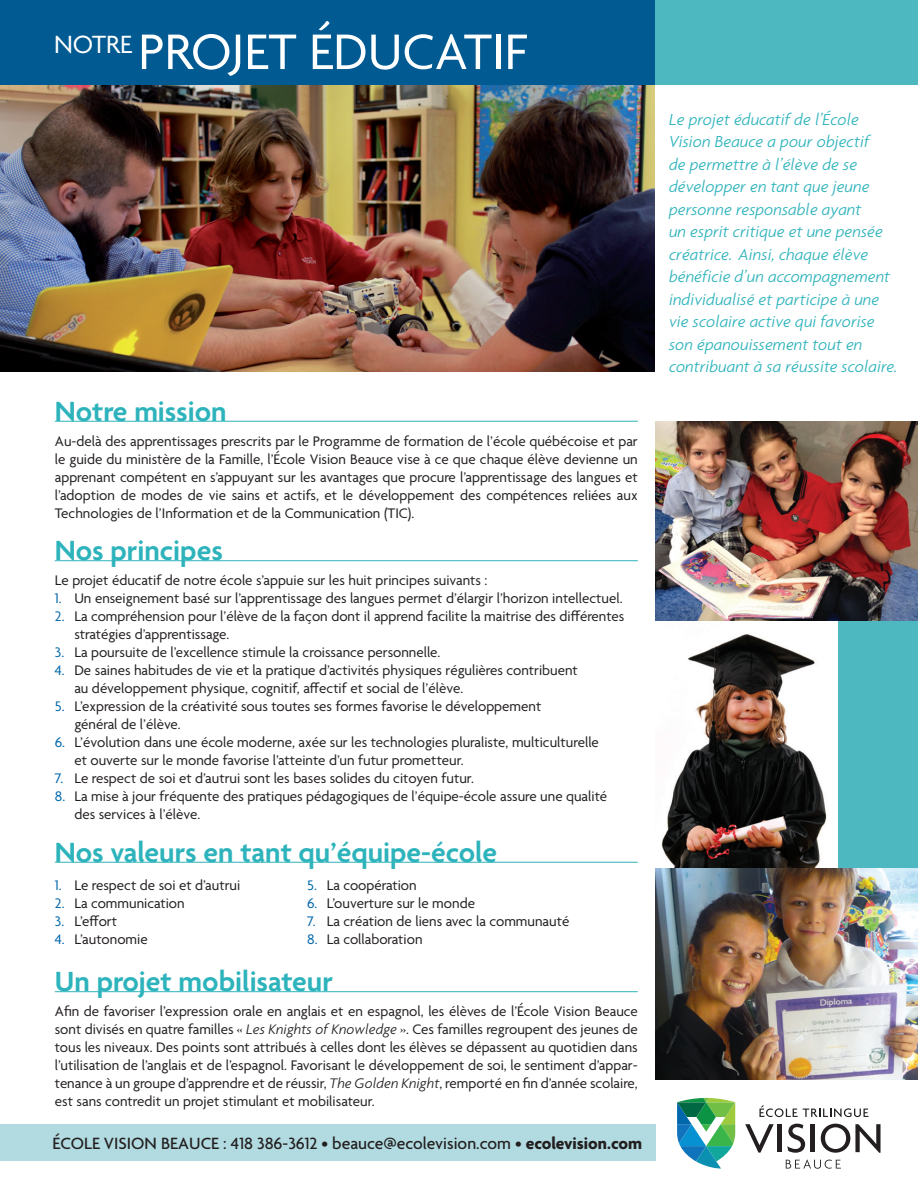
<style>
.page{position:relative;width:918px;height:1188px;background:#fff}
.page>*{position:absolute;margin:0;border:0;box-sizing:border-box;transform-origin:0 0}
.t1{font:54px "Agenda";color:#fff}
.t2{font:600 30px "Agenda";color:#2db3bb}
.t3{font:500 17.7px "Agenda";color:#231f20}
.t4{font:italic 300 17.25px/22.5px "Agenda";color:#2db3bb}
.t5{font:15px/18px "Agenda";color:#231f20}
.s1{color:#0067aa}
.s2{font-weight:300;font-style:italic}
.s3{font-weight:700}
</style>
<div class="page">
<hr style="left:55px;top:421px;width:583px;height:1px;background:#2db3bb">
<hr style="left:55px;top:560px;width:583px;height:1px;background:#2db3bb">
<hr style="left:55px;top:862px;width:583px;height:1px;background:#2db3bb">
<div style="left:838px;top:621px;width:80px;height:247px;background:#4db8c0"></div>
<img style="left:0;top:84px;width:656px;height:288px">
<div style="left:0;top:1124px;width:656px;height:37px;background:#b1dbe0"></div>
<div style="left:0;top:0;width:656px;height:84px;background:#015a92"></div>
<hr style="left:55px;top:991px;width:583px;height:1px;background:#2db3bb">
<img style="left:661px;top:634px;width:166px;height:234px">
<img style="left:656px;top:421px;width:262px;height:200px">
<img style="left:656px;top:868px;width:262px;height:212px">
<div style="left:656px;top:0;width:262px;height:84px;background:#4db8c0"></div>
<svg style="left:786px;top:1160px;width:55px;height:9px"></svg>
<hr style="left:778px;top:1124px;width:4px;height:28px;background:#231f20">
<svg style="left:787px;top:1124px;width:18px;height:29px"></svg>
<hr style="left:811px;top:1124px;width:4px;height:28px;background:#231f20">
<svg style="left:821px;top:1124px;width:60px;height:29px"></svg>
<svg style="left:745px;top:1124px;width:29px;height:29px"></svg>
<svg style="left:759px;top:1105px;width:109px;height:12px"></svg>
<svg style="left:677px;top:1098px;width:58px;height:71px"></svg>
<h1 class="t1" style="left:54px;top:23px;width:475px"><sup>NOTRE</sup> PROJET ÉDUCATIF</h1>
<h2 class="t2" style="left:55px;top:395px;width:173px">Notre mission</h2>
<p class="t5" style="left:55px;top:433px;width:584px;text-align:justify">Au-delà des apprentissages prescrits par le Programme de formation de l’école québécoise et par le guide du ministère de la Famille, l’École Vision Beauce vise à ce que chaque élève devienne un apprenant compétent en s’appuyant sur les avantages que procure l’apprentissage des langues et l’adoption de modes de vie sains et actifs, et le développement des compétences reliées aux Technologies de l’Information et de la Communication (TIC).</p>
<h2 class="t2" style="left:55px;top:535px;width:170px">Nos principes</h2>
<p class="t5" style="left:55px;top:572px;width:434px">Le projet éducatif de notre école s’appuie sur les huit principes suivants :</p>
<p class="t5" style="left:55px;top:590px;width:569px"><span class="s1">1.</span> Un enseignement basé sur l’apprentissage des langues permet d’élargir l’horizon intellectuel.</p>
<p class="t5" style="left:74px;top:608px;width:552px;text-indent:-20px"><span class="s1">2.</span> La compréhension pour l’élève de la façon dont il apprend facilite la maitrise des différentes stratégies d’apprentissage.</p>
<p class="t5" style="left:55px;top:644px;width:387px"><span class="s1">3.</span> La poursuite de l’excellence stimule la croissance personnelle.</p>
<p class="t5" style="left:74px;top:662px;width:505px;text-indent:-20px"><span class="s1">4.</span> De saines habitudes de vie et la pratique d’activités physiques régulières contribuent au développement physique, cognitif, affectif et social de l’élève.</p>
<p class="t5" style="left:74px;top:698px;width:468px;text-indent:-20px"><span class="s1">5.</span> L’expression de la créativité sous toutes ses formes favorise le développement général de l’élève.</p>
<p class="t5" style="left:74px;top:734px;width:526px;text-indent:-20px"><span class="s1">6.</span> L’évolution dans une école moderne, axée sur les technologies pluraliste, multiculturelle et ouverte sur le monde favorise l’atteinte d’un futur prometteur.</p>
<p class="t5" style="left:55px;top:770px;width:421px"><span class="s1">7.</span> Le respect de soi et d’autrui sont les bases solides du citoyen futur.</p>
<p class="t5" style="left:74px;top:788px;width:534px;text-indent:-20px"><span class="s1">8.</span> La mise à jour fréquente des pratiques pédagogiques de l’équipe-école assure une qualité des services à l’élève.</p>
<h2 class="t2" style="left:55px;top:836px;width:444px">Nos valeurs en tant qu’équipe-école</h2>
<p class="t5" style="left:55px;top:877px;width:187px"><span class="s1">1.</span> Le respect de soi et d’autrui</p>
<p class="t5" style="left:55px;top:895px;width:131px"><span class="s1">2.</span> La communication</p>
<p class="t5" style="left:55px;top:913px;width:64px"><span class="s1">3.</span> L’effort</p>
<p class="t5" style="left:55px;top:931px;width:94px"><span class="s1">4.</span> L’autonomie</p>
<p class="t5" style="left:307px;top:877px;width:111px"><span class="s1">5.</span> La coopération</p>
<p class="t5" style="left:307px;top:895px;width:169px"><span class="s1">6.</span> L’ouverture sur le monde</p>
<p class="t5" style="left:307px;top:913px;width:264px"><span class="s1">7.</span> La création de liens avec la communauté</p>
<p class="t5" style="left:307px;top:931px;width:117px"><span class="s1">8.</span> La collaboration</p>
<h2 class="t2" style="left:55px;top:966px;width:280px">Un projet mobilisateur</h2>
<p class="t5" style="left:55px;top:1003px;width:584px;text-align:justify">Afin de favoriser l’expression orale en anglais et en espagnol, les élèves de l’École Vision Beauce sont divisés en quatre familles « <span class="s2">Les Knights of Knowledge</span> ». Ces familles regroupent des jeunes de tous les niveaux. Des points sont attribués à celles dont les élèves se dépassent au quotidien dans l’utilisation de l’anglais et de l’espagnol. Favorisant le développement de soi, le sentiment d’appar&shy;tenance à un groupe d’apprendre et de réussir, <span class="s2">The Golden Knight</span>, remporté en fin d’année scolaire, est sans contredit un projet stimulant et mobilisateur.</p>
<p class="t3" style="left:53px;top:1134px;width:591px">ÉCOLE VISION BEAUCE : 418 386-3612 • beauce@ecolevision.com • <span class="s3">ecolevision.com</span></p>
<p class="t4" style="left:669px;top:107px;width:230px">Le projet éducatif de l’École<br>Vision Beauce a pour objectif<br>de permettre à l’élève de se développer en tant que jeune personne responsable ayant<br>un esprit critique et une pensée créatrice. Ainsi, chaque élève bénéficie d’un accompagnement individualisé et participe à une vie scolaire active qui favorise son épanouissement tout en contribuant à sa réussite scolaire.</p>
</div>
